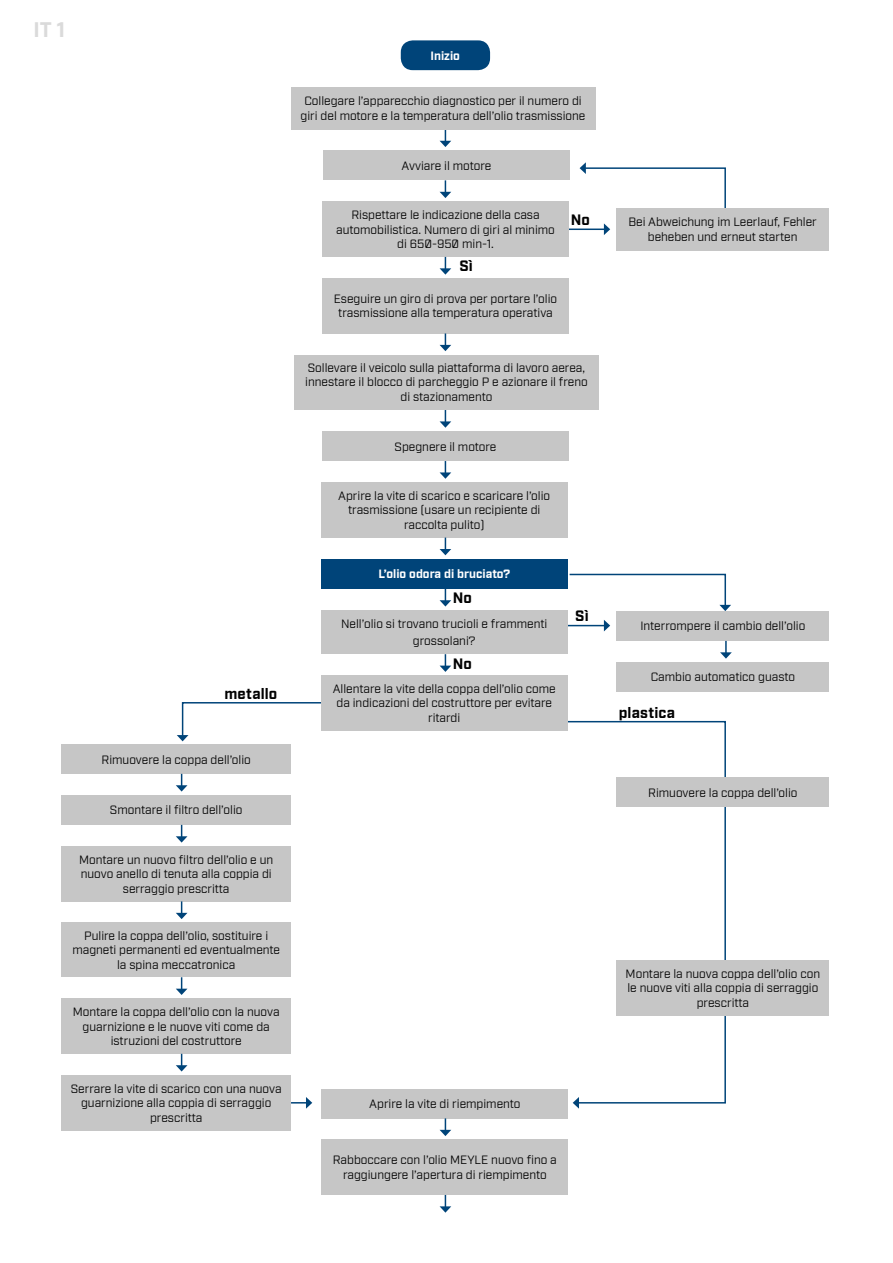
<style>
.page{position:relative;width:893px;height:1263px;background:#fff}
.page>*{position:absolute;margin:0;border:0;box-sizing:border-box;transform-origin:0 0}
.t1{font:700 21px "Industry Meyle";color:#dadada}
.t2{font:700 15px "Industry Meyle";letter-spacing:.01em;color:#000}
.t3{font:12px/14.4px "Industry Meyle";color:#000;text-align:center}
.t4{font:700 12px "Industry Meyle";color:#fff}
</style>
<div class="page">
<div style="left:322px;top:278px;width:247px;height:55px;background:#c6c6c6"></div>
<div style="left:322px;top:431px;width:247px;height:30px;background:#c6c6c6"></div>
<div style="left:616px;top:208px;width:213px;height:43px;background:#c6c6c6"></div>
<div style="left:401px;top:40px;width:89px;height:30px;background:#004479;border-radius:12px"></div>
<hr style="left:568px;top:229px;width:37px;height:1px;background:#004479">
<svg style="left:580px;top:162px;width:146px;height:73px"></svg>
<div style="left:322px;top:202px;width:247px;height:55px;background:#c6c6c6"></div>
<div style="left:321px;top:482px;width:247px;height:56px;background:#c6c6c6"></div>
<svg style="left:569px;top:573px;width:162px;height:38px"></svg>
<div style="left:321px;top:559px;width:247px;height:30px;background:#004479"></div>
<div style="left:617px;top:611px;width:212px;height:30px;background:#c6c6c6"></div>
<div style="left:617px;top:662px;width:212px;height:30px;background:#c6c6c6"></div>
<hr style="left:568px;top:625px;width:37px;height:1px;background:#004479">
<svg style="left:604px;top:620px;width:6px;height:11px"></svg>
<div style="left:321px;top:610px;width:247px;height:43px;background:#c6c6c6"></div>
<svg style="left:568px;top:720px;width:158px;height:384px"></svg>
<svg style="left:573px;top:1097px;width:6px;height:12px"></svg>
<div style="left:617px;top:777px;width:212px;height:30px;background:#c6c6c6"></div>
<div style="left:617px;top:960px;width:212px;height:56px;background:#c6c6c6"></div>
<svg style="left:177px;top:702px;width:144px;height:39px"></svg>
<div style="left:321px;top:675px;width:247px;height:56px;background:#c6c6c6"></div>
<div style="left:322px;top:1089px;width:246px;height:29px;background:#c6c6c6"></div>
<div style="left:322px;top:1140px;width:246px;height:55px;background:#c6c6c6"></div>
<svg style="left:440px;top:129px;width:11px;height:18px"></svg>
<svg style="left:440px;top:180px;width:11px;height:18px"></svg>
<svg style="left:440px;top:257px;width:11px;height:18px"></svg>
<svg style="left:440px;top:333px;width:11px;height:18px"></svg>
<svg style="left:440px;top:410px;width:11px;height:18px"></svg>
<svg style="left:440px;top:461px;width:11px;height:18px"></svg>
<svg style="left:440px;top:538px;width:11px;height:17px"></svg>
<svg style="left:440px;top:589px;width:11px;height:17px"></svg>
<svg style="left:440px;top:654px;width:11px;height:18px"></svg>
<svg style="left:440px;top:1118px;width:11px;height:18px"></svg>
<svg style="left:440px;top:1195px;width:11px;height:18px"></svg>
<svg style="left:720px;top:641px;width:12px;height:18px"></svg>
<div style="left:291px;top:87px;width:304px;height:42px;background:#c6c6c6"></div>
<div style="left:323px;top:151px;width:247px;height:29px;background:#c6c6c6"></div>
<div style="left:294px;top:355px;width:304px;height:54px;background:#c6c6c6"></div>
<div style="left:61px;top:744px;width:230px;height:30px;background:#c6c6c6"></div>
<div style="left:61px;top:795px;width:230px;height:30px;background:#c6c6c6"></div>
<div style="left:61px;top:846px;width:230px;height:55px;background:#c6c6c6"></div>
<div style="left:61px;top:923px;width:230px;height:54px;background:#c6c6c6"></div>
<div style="left:61px;top:998px;width:230px;height:56px;background:#c6c6c6"></div>
<svg style="left:176px;top:774px;width:11px;height:17px"></svg>
<svg style="left:176px;top:825px;width:11px;height:17px"></svg>
<svg style="left:176px;top:901px;width:11px;height:18px"></svg>
<svg style="left:176px;top:977px;width:11px;height:18px"></svg>
<svg style="left:176px;top:1054px;width:11px;height:17px"></svg>
<div style="left:61px;top:1075px;width:230px;height:55px;background:#c6c6c6"></div>
<svg style="left:291px;top:1097px;width:21px;height:12px"></svg>
<h1 class="t1" style="left:34px;top:17px;width:33px">IT 1</h1>
<p class="t4" style="left:430px;top:48px;width:31px">Inizio</p>
<p class="t3" style="left:301px;top:94px;width:286px">Collegare l’apparecchio diagnostico per il numero di giri del motore e la temperatura dell’olio trasmissione</p>
<p class="t3" style="left:402px;top:159px;width:91px">Avviare il motore</p>
<p class="t3" style="left:336px;top:208px;width:220px">Rispettare le indicazione della casa automobilistica. Numero di giri al minimo di 650-950 min-1.</p>
<p class="t2" style="left:571px;top:211px;width:21px">No</p>
<p class="t2" style="left:459px;top:257px;width:15px">Sì</p>
<p class="t3" style="left:334px;top:292px;width:225px">Eseguire un giro di prova per portare l’olio trasmissione alla temperatura operativa</p>
<p class="t3" style="left:305px;top:361px;width:284px">Sollevare il veicolo sulla piattaforma di lavoro aerea, innestare il blocco di parcheggio P e azionare il freno di stazionamento</p>
<p class="t3" style="left:395px;top:439px;width:103px">Spegnere il motore</p>
<p class="t3" style="left:338px;top:489px;width:213px">Aprire la vite di scarico e scaricare l’olio trasmissione (usare un recipiente di raccolta pulito)</p>
<p class="t4" style="left:378px;top:567px;width:133px">L’olio odora di bruciato?</p>
<p class="t2" style="left:453px;top:589px;width:21px">No</p>
<p class="t3" style="left:341px;top:615px;width:208px;line-height:17.2px">Nell’olio si trovano trucioli e frammenti grossolani?</p>
<p class="t2" style="left:453px;top:654px;width:21px">No</p>
<p class="t2" style="left:224px;top:685px;width:54px">metallo</p>
<p class="t3" style="left:333px;top:682px;width:225px">Allentare la vite della coppa dell’olio come da indicazioni del costruttore per evitare ritardi</p>
<p class="t3" style="left:102px;top:753px;width:151px">Rimuovere la coppa dell’olio</p>
<p class="t3" style="left:110px;top:803px;width:134px">Smontare il filtro dell’olio</p>
<p class="t3" style="left:79px;top:853px;width:195px">Montare un nuovo filtro dell’olio e un nuovo anello di tenuta alla coppia di serraggio prescritta</p>
<p class="t3" style="left:72px;top:929px;width:209px">Pulire la coppa dell’olio, sostituire i magneti permanenti ed eventualmente la spina meccatronica</p>
<p class="t3" style="left:73px;top:1005px;width:208px">Montare la coppa dell’olio con la nuova guarnizione e le nuove viti come da istruzioni del costruttore</p>
<p class="t3" style="left:71px;top:1082px;width:212px">Serrare la vite di scarico con una nuova guarnizione alla coppia di serraggio prescritta</p>
<p class="t3" style="left:369px;top:1097px;width:153px">Aprire la vite di riempimento</p>
<p class="t3" style="left:333px;top:1153px;width:226px">Rabboccare con l’olio MEYLE nuovo fino a raggiungere l’apertura di riempimento</p>
<p class="t2" style="left:575px;top:607px;width:15px">Sì</p>
<p class="t3" style="left:628px;top:215px;width:190px">Bei Abweichung im Leerlauf, Fehler beheben und erneut starten</p>
<p class="t3" style="left:640px;top:619px;width:166px">Interrompere il cambio dell’olio</p>
<p class="t3" style="left:651px;top:670px;width:146px">Cambio automatico guasto</p>
<p class="t2" style="left:619px;top:704px;width:58px">plastica</p>
<p class="t3" style="left:648px;top:786px;width:151px">Rimuovere la coppa dell’olio</p>
<p class="t3" style="left:626px;top:967px;width:196px">Montare la nuova coppa dell’olio con le nuove viti alla coppia di serraggio prescritta</p>
</div>
